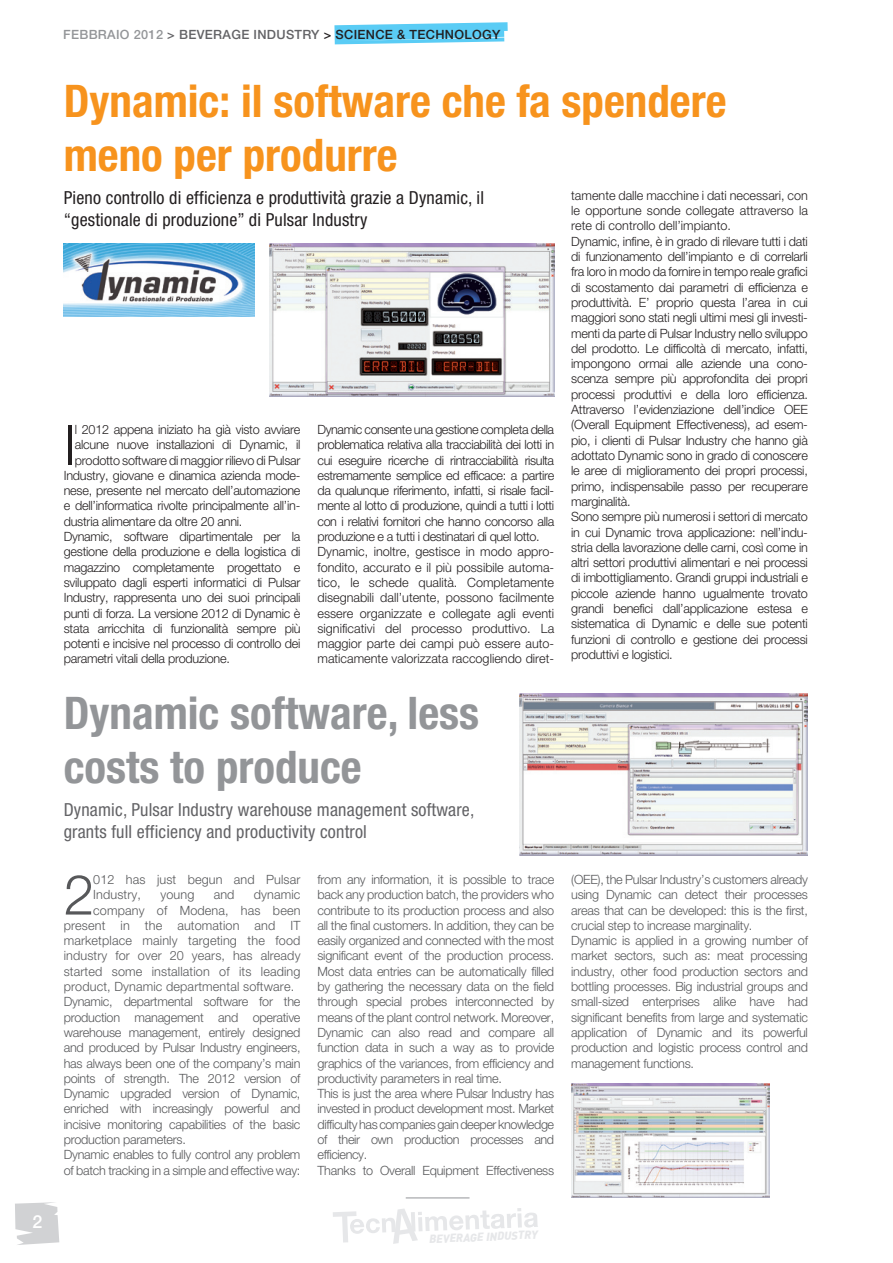
<style>
.page{position:relative;width:893px;height:1263px;background:#fff}
.page>*{position:absolute;margin:0;border:0;box-sizing:border-box;transform-origin:0 0}
.ITALIANO_SILLABATO{font:300 55.65px "Helvetica Neue";color:#231f20}
.ITALIANO_SILLABATO-2{font:300 55.65px "Helvetica Neue";color:#57585a}
.Titolo_Italiano{font:700 condensed 45px/54px "Helvetica Neue";color:#f7931d}
.Titolo_Italiano-2{font:700 condensed 45px/54px "Helvetica Neue";color:#939598}
.Testo_Italiano{font:condensed 18px/21.6px "Helvetica Neue";letter-spacing:.01em;color:#231f20}
.Testo_Italiano-2{font:condensed 18px "Helvetica Neue";letter-spacing:.01em;color:#636366}
.ITALIANO_SILLABATO-3{font:500 18px "Helvetica Neue";color:#fff}
.ITALIANO_SILLABATO-4{font:300 12.75px/15.3px "Helvetica Neue";letter-spacing:-.02em;color:#231f20;text-align:justify}
.ITALIANO_SILLABATO-5{font:300 12.75px/15.3px "Helvetica Neue";letter-spacing:-.02em;color:#57585a;text-align:justify}
.ITALIANO_SILLABATO-6{font:300 12.75px/15.3px "Helvetica Neue";letter-spacing:.01em;color:#57585a}
.Testo_Italiano-3{font:500 12.75px "Helvetica Neue";letter-spacing:.025em;color:#231f20}
.t1{font:italic 900 11.4px "DIN";color:#e6e7e9}
.s1{color:#939598}
.s2{color:#636366}
</style>
<div class="page">
<svg style="left:334px;top:22px;width:174px;height:22px;background:#72d3f6"></svg>
<div style="left:504px;top:31px;width:7px;height:14px;background:#fff"></div>
<img style="left:520px;top:694px;width:288px;height:162px">
<img style="left:571px;top:1084px;width:198px;height:114px">
<img style="left:270px;top:244px;width:284px;height:153px">
<img style="left:64px;top:244px;width:190px;height:73px">
<svg style="left:333px;top:1208px;width:205px;height:36px"></svg>
<hr style="left:406px;top:1197px;width:63px;height:1px;background:#939598">
<svg style="left:15px;top:1202px;width:44px;height:43px;background:#d7d8da"></svg>
<p class="ITALIANO_SILLABATO-3" style="left:32px;top:1211px;width:11px">2</p>
<p class="Testo_Italiano-3" style="left:63px;top:26px;width:439px"><span class="s1">FEBBRAIO 2012</span> <span class="s2">&gt; BEVERAGE INDUSTRY</span> &gt; SCIENCE &amp; TECHNOLOGY</p>
<p class="Titolo_Italiano" style="left:64px;top:73px;width:664px">Dynamic: il software che fa spendere meno per produrre</p>
<p class="Testo_Italiano" style="left:64px;top:187px;width:422px">Pieno controllo di efficienza e produttività grazie a Dynamic, il “gestionale di produzione” di Pulsar Industry</p>
<p class="ITALIANO_SILLABATO-4" style="left:571px;top:187px;width:238px">tamente dalle macchine i dati necessari, con le opportune sonde collegate attraverso la rete di controllo dell’impianto.</p>
<p class="ITALIANO_SILLABATO-4" style="left:571px;top:233px;width:238px">Dynamic, infine, è in grado di rilevare tutti i dati di funzionamento dell’impianto e di correlarli fra loro in modo da fornire in tempo reale grafici di scostamento dai parametri di efficienza e produttività. E’ proprio questa l’area in cui maggiori sono stati negli ultimi mesi gli investi&shy;menti da parte di Pulsar Industry nello sviluppo del prodotto. Le difficoltà di mercato, infatti, impongono ormai alle aziende una cono&shy;scenza sempre più approfondita dei propri processi produttivi e della loro efficienza.<br>Attraverso l’evidenziazione dell’indice OEE (Overall Equipment Effectiveness), ad esem&shy;pio, i clienti di Pulsar Industry che hanno già adottato Dynamic sono in grado di conoscere le aree di miglioramento dei propri processi, primo, indispensabile passo per recuperare marginalità.</p>
<p class="ITALIANO_SILLABATO-4" style="left:571px;top:509px;width:238px">Sono sempre più numerosi i settori di mercato in cui Dynamic trova applicazione: nell’indu&shy;stria della lavorazione delle carni, così come in altri settori produttivi alimentari e nei processi di imbottigliamento. Grandi gruppi industriali e piccole aziende hanno ugualmente trovato grandi benefici dall’applicazione estesa e sistematica di Dynamic e delle sue potenti funzioni di controllo e gestione dei processi produttivi e logistici.</p>
<p class="ITALIANO_SILLABATO" style="left:64px;top:411px;width:14px">I</p>
<p class="ITALIANO_SILLABATO-4" style="left:75px;top:421px;width:227px">l 2012 appena iniziato ha già visto avviare</p>
<p class="ITALIANO_SILLABATO-4" style="left:317px;top:421px;width:238px">Dynamic consente una gestione completa della problematica relativa alla tracciabilità dei lotti in cui eseguire ricerche di rintracciabilità risulta estremamente semplice ed efficace: a partire da qualunque riferimento, infatti, si risale facil&shy;mente al lotto di produzione, quindi a tutti i lotti con i relativi fornitori che hanno concorso alla produzione e a tutti i destinatari di quel lotto.</p>
<p class="ITALIANO_SILLABATO-4" style="left:317px;top:544px;width:238px">Dynamic, inoltre, gestisce in modo appro&shy;fondito, accurato e il più possibile automa&shy;tico, le schede qualità. Completamente disegnabili dall’utente, possono facilmente essere organizzate e collegate agli eventi significativi del processo produttivo. La maggior parte dei campi può essere auto&shy;maticamente valorizzata raccogliendo diret-</p>
<p class="Titolo_Italiano-2" style="left:64px;top:685px;width:417px">Dynamic software, less costs to produce</p>
<p class="ITALIANO_SILLABATO-4" style="left:75px;top:437px;width:227px">alcune nuove installazioni di Dynamic, il</p>
<p class="ITALIANO_SILLABATO-4" style="left:75px;top:452px;width:227px">prodotto software di maggior rilievo di Pulsar</p>
<p class="ITALIANO_SILLABATO-4" style="left:64px;top:467px;width:238px">Industry, giovane e dinamica azienda mode-</p>
<p class="ITALIANO_SILLABATO-4" style="left:64px;top:483px;width:238px">nese, presente nel mercato dell’automazione</p>
<p class="ITALIANO_SILLABATO-4" style="left:64px;top:498px;width:238px">e dell’informatica rivolte principalmente all’in-</p>
<p class="ITALIANO_SILLABATO-4" style="left:64px;top:513px;width:180px">dustria alimentare da oltre 20 anni.</p>
<p class="ITALIANO_SILLABATO-4" style="left:64px;top:528px;width:238px">Dynamic, software dipartimentale per la gestione della produzione e della logistica di magazzino completamente progettato e sviluppato dagli esperti informatici di Pulsar Industry, rappresenta uno dei suoi principali punti di forza. La versione 2012 di Dynamic è stata arricchita di funzionalità sempre più potenti e incisive nel processo di controllo dei parametri vitali della produzione.</p>
<p class="Testo_Italiano-2" style="left:64px;top:799px;width:412px">Dynamic, Pulsar Industry warehouse management software,</p>
<p class="Testo_Italiano-2" style="left:64px;top:821px;width:305px">grants full efficiency and productivity control</p>
<p class="ITALIANO_SILLABATO-2" style="left:64px;top:861px;width:32px">2</p>
<p class="ITALIANO_SILLABATO-6" style="left:93px;top:871px;width:209px">012 has just begun and Pulsar<br>Industry,</p>
<p class="ITALIANO_SILLABATO-5" style="left:160px;top:887px;width:35px">young</p>
<p class="ITALIANO_SILLABATO-5" style="left:214px;top:887px;width:22px">and</p>
<p class="ITALIANO_SILLABATO-6" style="left:254px;top:887px;width:48px">dynamic</p>
<p class="ITALIANO_SILLABATO-6" style="left:93px;top:902px;width:209px">company of Modena, has been</p>
<p class="ITALIANO_SILLABATO-6" style="left:64px;top:917px;width:238px">present in the automation and IT</p>
<p class="ITALIANO_SILLABATO-6" style="left:64px;top:933px;width:238px">marketplace mainly targeting the food</p>
<p class="ITALIANO_SILLABATO-6" style="left:64px;top:948px;width:238px">industry for over 20 years, has already</p>
<p class="ITALIANO_SILLABATO-6" style="left:64px;top:963px;width:238px">started some installation of its leading</p>
<p class="ITALIANO_SILLABATO-6" style="left:64px;top:978px;width:232px">product, Dynamic departmental software.</p>
<p class="ITALIANO_SILLABATO-5" style="left:64px;top:994px;width:238px">Dynamic, departmental software for the production management and operative warehouse management, entirely designed and produced by Pulsar Industry engineers, has always been one of the company’s main points of strength. The 2012 version of Dynamic upgraded version of Dynamic, enriched with increasingly powerful and incisive monitoring capabilities of the basic production parameters.</p>
<p class="ITALIANO_SILLABATO-5" style="left:64px;top:1147px;width:238px">Dynamic enables to fully control any problem of batch tracking in a simple and effective way:</p>
<p class="ITALIANO_SILLABATO-5" style="left:317px;top:871px;width:238px">from any information, it is possible to trace back any production batch, the providers who contribute to its production process and also all the final customers. In addition, they can be easily organized and connected with the most significant event of the production process.<br>Most data entries can be automatically filled by gathering the necessary data on the field through special probes interconnected by means of the plant control network. Moreover, Dynamic can also read and compare all function data in such a way as to provide graphics of the variances, from efficiency and productivity parameters in real time.</p>
<p class="ITALIANO_SILLABATO-5" style="left:317px;top:1086px;width:238px">This is just the area where Pulsar Industry has invested in product development most. Market difficulty has companies gain deeper knowledge of their own production processes and efficiency.</p>
<p class="ITALIANO_SILLABATO-5" style="left:317px;top:1162px;width:238px">Thanks to Overall Equipment Effectiveness</p>
<p class="ITALIANO_SILLABATO-5" style="left:571px;top:871px;width:238px">(OEE), the Pulsar Industry’s customers already using Dynamic can detect their processes areas that can be developed: this is the first, crucial step to increase marginality.</p>
<p class="ITALIANO_SILLABATO-5" style="left:571px;top:933px;width:238px">Dynamic is applied in a growing number of market sectors, such as: meat processing industry, other food production sectors and bottling processes. Big industrial groups and small-sized enterprises alike have had significant benefits from large and systematic application of Dynamic and its powerful production and logistic process control and management functions.</p>
<p class="t1" style="left:429px;top:1232px;width:110px;rotate:-3deg">BEVERAGE INDUSTRY</p>
</div>
